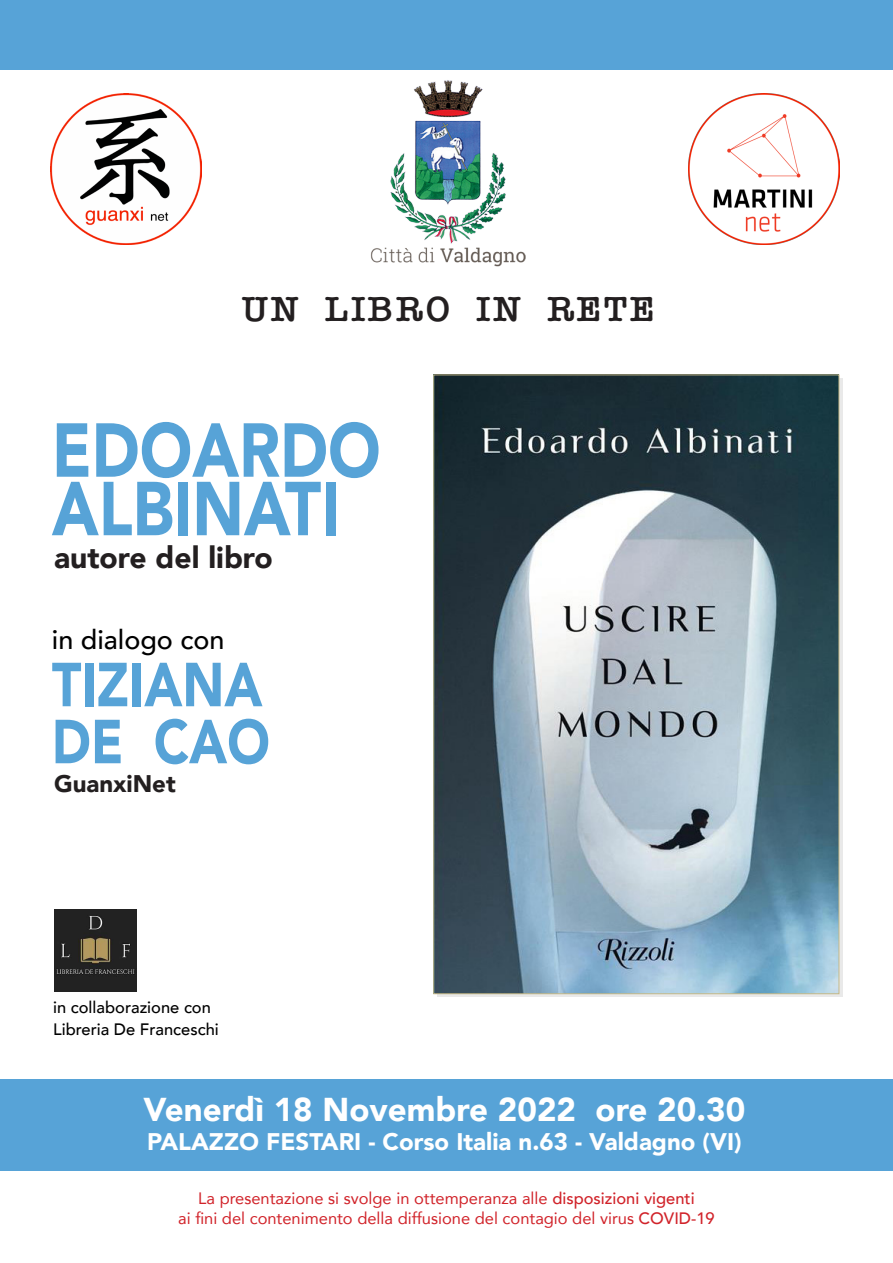
<style>
.page{position:relative;width:893px;height:1263px;background:#fff}
.page>*{position:absolute;margin:0;border:0;box-sizing:border-box;transform-origin:0 0}
.t1{font:900 75.45px "Avenir";color:#57a3d7;scale:.84 1}
.t2{font:900 61.5px "Avenir";color:#57a3d7;scale:.84 1}
.t3{font:600 35.85px "American Typewriter";letter-spacing:.07em;color:#231f20}
.t4{font:900 33px "Avenir";color:#fff}
.t5{font:900 30px "Avenir";color:#231f20}
.t6{font:500 27px "Avenir";color:#000}
.t7{font:900 24px "Avenir";color:#fff}
.t8{font:900 24px "Avenir";color:#231f20}
.t9{font:16.5px "Avenir";color:#d1232a}
.t10{font:500 16.5px "Avenir";color:#000}
.s1{font-weight:500}
</style>
<div class="page">
<img style="left:54px;top:909px;width:82px;height:82px">
<img style="left:51px;top:94px;width:151px;height:150px">
<div style="left:0;top:1079px;width:893px;height:91px;background:#57a3d7"></div>
<div style="left:0;top:0;width:893px;height:69px;background:#57a3d7"></div>
<img style="left:689px;top:94px;width:151px;height:150px">
<img style="left:370px;top:80px;width:156px;height:187px">
<img style="left:435px;top:376px;width:402px;height:616px">
<p class="t3" style="left:242px;top:282px;width:414px">UN LIBRO IN RETE</p>
<p class="t1" style="left:52px;top:386px;width:393px">EDOARDO</p>
<p class="t1" style="left:52px;top:444px;width:344px">ALBINATI</p>
<p class="t5" style="left:54px;top:532px;width:220px">autore del libro</p>
<p class="t6" style="left:52px;top:616px;width:174px">in dialogo con</p>
<p class="t2" style="left:52px;top:632px;width:252px">TIZIANA</p>
<p class="t2" style="left:52px;top:689px;width:261px">DE CAO</p>
<p class="t8" style="left:54px;top:763px;width:123px">GuanxiNet</p>
<p class="t10" style="left:53px;top:993px;width:159px">in collaborazione con</p>
<p class="t10" style="left:53px;top:1015px;width:167px">Libreria De Franceschi</p>
<p class="t4" style="left:143px;top:1081px;width:603px">Venerdì 18 Novembre 2022 ore 20.30</p>
<p class="t7" style="left:147px;top:1121px;width:596px">PALAZZO FESTARI - Corso Italia n.63 - Valdagno (VI)</p>
<p class="t9" style="left:198px;top:1185px;width:498px">La presentazione si svolge in ottemperanza alle <span class="s1">disposizioni vigenti</span></p>
<p class="t9" style="left:178px;top:1205px;width:538px">ai fini del contenimento della diffusione del contagio del virus <span class="s1">COVID-19</span></p>
</div>
